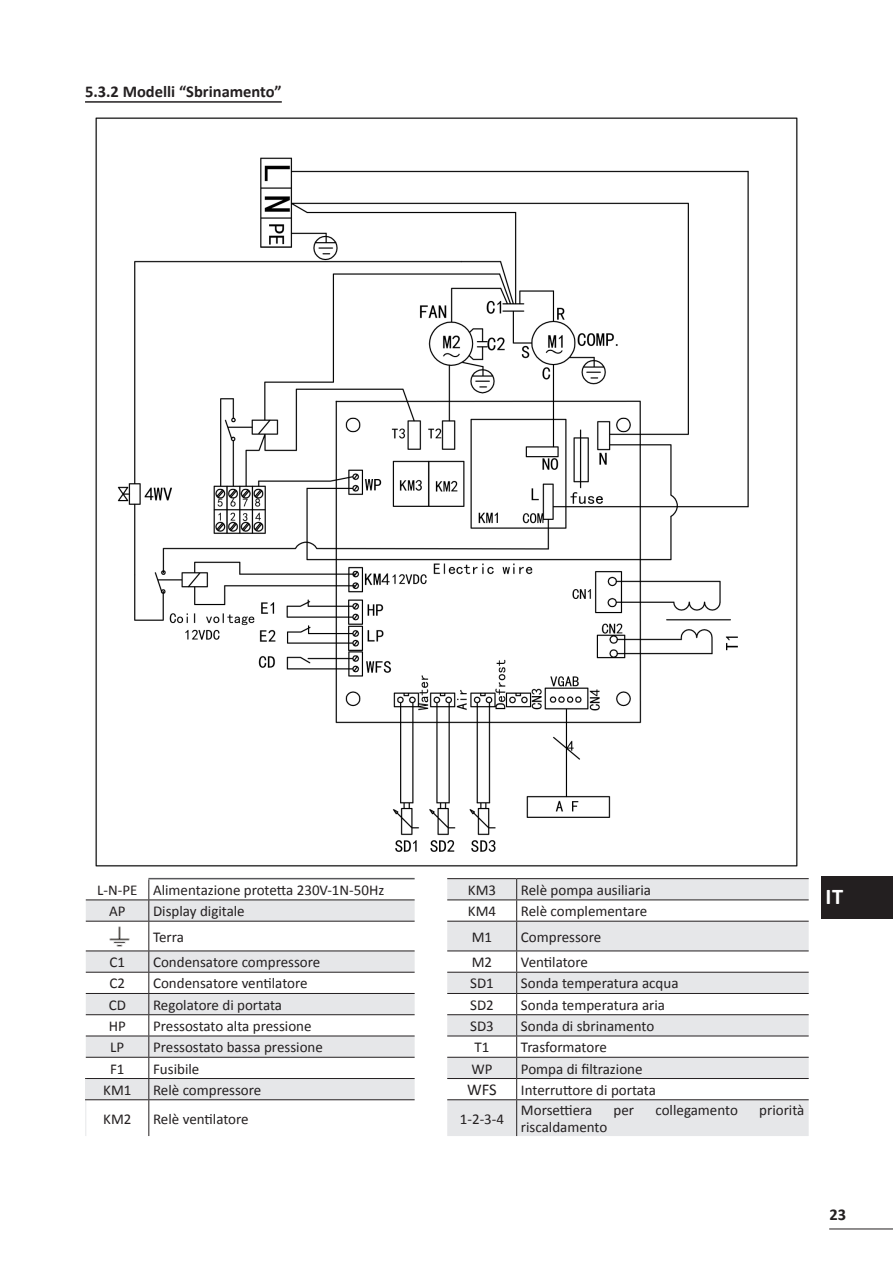
<style>
.page{position:relative;width:893px;height:1263px;background:#fff}
.page>*{position:absolute;margin:0;border:0;box-sizing:border-box;transform-origin:0 0}
.t1{font:700 22.5px "Calibri";color:#fff}
.t2{font:700 16.5px "Calibri";color:#231f20}
.t3{font:16.5px "Calibri";color:#231f20}
.t4{font:15px "Calibri";color:#231f20}
</style>
<div class="page">
<hr style="left:829px;top:1228px;width:64px;height:1px;background:#231f20">
<hr style="left:85px;top:101px;width:197px;height:2px;background:#231f20">
<img style="left:95px;top:117px;width:703px;height:750px">
<svg style="left:86px;top:879px;width:723px;height:257px;fill:#edeeef"></svg>
<hr style="left:447px;top:878px;width:70px;height:1px;background:#231f20">
<hr style="left:517px;top:878px;width:292px;height:1px;background:#231f20">
<hr style="left:86px;top:899px;width:63px;height:1px;background:#231f20">
<hr style="left:447px;top:899px;width:70px;height:1px;background:#231f20">
<hr style="left:517px;top:899px;width:292px;height:1px;background:#231f20">
<hr style="left:86px;top:921px;width:63px;height:1px;background:#231f20">
<hr style="left:447px;top:921px;width:70px;height:1px;background:#231f20">
<hr style="left:517px;top:921px;width:292px;height:1px;background:#231f20">
<hr style="left:86px;top:950px;width:63px;height:1px;background:#231f20">
<hr style="left:447px;top:950px;width:70px;height:1px;background:#231f20">
<hr style="left:517px;top:950px;width:292px;height:1px;background:#231f20">
<hr style="left:86px;top:972px;width:63px;height:1px;background:#231f20">
<hr style="left:447px;top:972px;width:70px;height:1px;background:#231f20">
<hr style="left:517px;top:972px;width:292px;height:1px;background:#231f20">
<hr style="left:86px;top:993px;width:63px;height:1px;background:#231f20">
<hr style="left:447px;top:993px;width:70px;height:1px;background:#231f20">
<hr style="left:517px;top:993px;width:292px;height:1px;background:#231f20">
<hr style="left:86px;top:1014px;width:63px;height:1px;background:#231f20">
<hr style="left:447px;top:1014px;width:70px;height:1px;background:#231f20">
<hr style="left:517px;top:1014px;width:292px;height:1px;background:#231f20">
<hr style="left:86px;top:1035px;width:63px;height:1px;background:#231f20">
<hr style="left:447px;top:1035px;width:70px;height:1px;background:#231f20">
<hr style="left:517px;top:1035px;width:292px;height:1px;background:#231f20">
<hr style="left:86px;top:1057px;width:63px;height:1px;background:#231f20">
<hr style="left:447px;top:1057px;width:70px;height:1px;background:#231f20">
<hr style="left:517px;top:1057px;width:292px;height:1px;background:#231f20">
<hr style="left:85px;top:1078px;width:64px;height:1px;background:#231f20">
<svg style="left:148px;top:879px;width:1px;height:220px"></svg>
<hr style="left:447px;top:1078px;width:70px;height:1px;background:#231f20">
<hr style="left:517px;top:1078px;width:292px;height:1px;background:#231f20">
<svg style="left:516px;top:879px;width:1px;height:220px"></svg>
<hr style="left:148px;top:1100px;width:1px;height:36px;background:#231f20">
<hr style="left:447px;top:1099px;width:70px;height:1px;background:#231f20">
<hr style="left:517px;top:1099px;width:292px;height:1px;background:#231f20">
<hr style="left:516px;top:1100px;width:1px;height:36px;background:#231f20">
<hr style="left:148px;top:878px;width:267px;height:1px;background:#57585a">
<hr style="left:149px;top:899px;width:266px;height:1px;background:#231f20">
<hr style="left:149px;top:921px;width:266px;height:1px;background:#231f20">
<hr style="left:149px;top:950px;width:266px;height:1px;background:#231f20">
<hr style="left:149px;top:972px;width:266px;height:1px;background:#231f20">
<hr style="left:149px;top:993px;width:266px;height:1px;background:#231f20">
<hr style="left:149px;top:1014px;width:266px;height:1px;background:#231f20">
<hr style="left:149px;top:1035px;width:266px;height:1px;background:#231f20">
<hr style="left:149px;top:1057px;width:266px;height:1px;background:#231f20">
<hr style="left:149px;top:1078px;width:266px;height:1px;background:#231f20">
<hr style="left:85px;top:1079px;width:2px;height:20px;background:#e6e7e9">
<hr style="left:85px;top:1100px;width:1px;height:36px;background:#e6e7e9">
<hr style="left:85px;top:1099px;width:64px;height:1px;background:#231f20">
<hr style="left:149px;top:1099px;width:266px;height:1px;background:#231f20">
<img style="left:110px;top:926px;width:19px;height:21px">
<div style="left:821px;top:876px;width:72px;height:42px;background:#231f20"></div>
<p class="t2" style="left:85px;top:81px;width:198px">5.3.2 Modelli “Sbrinamento”</p>
<p class="t4" style="left:97px;top:880px;width:289px">L-N-PE Alimentazione protetta 230V-1N-50Hz</p>
<p class="t4" style="left:468px;top:880px;width:30px">KM3</p>
<p class="t4" style="left:521px;top:880px;width:132px">Relè pompa ausiliaria</p>
<p class="t4" style="left:109px;top:902px;width:18px">AP</p>
<p class="t4" style="left:153px;top:902px;width:93px">Display digitale</p>
<p class="t4" style="left:468px;top:902px;width:30px">KM4</p>
<p class="t4" style="left:521px;top:902px;width:128px">Relè complementare</p>
<p class="t4" style="left:153px;top:927px;width:32px">Terra</p>
<p class="t4" style="left:472px;top:927px;width:22px">M1</p>
<p class="t4" style="left:521px;top:927px;width:82px">Compressore</p>
<p class="t4" style="left:110px;top:953px;width:17px">C1</p>
<p class="t4" style="left:153px;top:953px;width:169px">Condensatore compressore</p>
<p class="t4" style="left:472px;top:953px;width:22px">M2</p>
<p class="t4" style="left:521px;top:953px;width:69px">Ventilatore</p>
<p class="t4" style="left:110px;top:974px;width:17px">C2</p>
<p class="t4" style="left:153px;top:974px;width:156px">Condensatore ventilatore</p>
<p class="t4" style="left:470px;top:974px;width:25px">SD1</p>
<p class="t4" style="left:521px;top:974px;width:159px">Sonda temperatura acqua</p>
<p class="t4" style="left:109px;top:995px;width:19px">CD</p>
<p class="t4" style="left:153px;top:995px;width:131px">Regolatore di portata</p>
<p class="t4" style="left:470px;top:995px;width:25px">SD2</p>
<p class="t4" style="left:521px;top:995px;width:146px">Sonda temperatura aria</p>
<p class="t4" style="left:109px;top:1016px;width:19px">HP</p>
<p class="t4" style="left:153px;top:1016px;width:160px">Pressostato alta pressione</p>
<p class="t4" style="left:470px;top:1016px;width:25px">SD3</p>
<p class="t4" style="left:521px;top:1016px;width:135px">Sonda di sbrinamento</p>
<p class="t4" style="left:110px;top:1038px;width:16px">LP</p>
<p class="t4" style="left:153px;top:1038px;width:171px">Pressostato bassa pressione</p>
<p class="t4" style="left:474px;top:1038px;width:16px">T1</p>
<p class="t4" style="left:521px;top:1038px;width:87px">Trasformatore</p>
<p class="t4" style="left:110px;top:1059px;width:16px">F1</p>
<p class="t4" style="left:153px;top:1059px;width:48px">Fusibile</p>
<p class="t4" style="left:471px;top:1059px;width:23px">WP</p>
<p class="t4" style="left:521px;top:1059px;width:123px">Pompa di filtrazione</p>
<p class="t4" style="left:103px;top:1080px;width:30px">KM1</p>
<p class="t4" style="left:153px;top:1080px;width:110px">Relè compressore</p>
<p class="t3" style="left:467px;top:1079px;width:31px">WFS</p>
<p class="t4" style="left:521px;top:1080px;width:136px">Interruttore di portata</p>
<p class="t4" style="left:103px;top:1109px;width:30px">KM2</p>
<p class="t4" style="left:153px;top:1109px;width:97px">Relè ventilatore</p>
<p class="t4" style="left:460px;top:1109px;width:46px">1-2-3-4</p>
<p class="t4" style="left:521px;top:1101px;width:73px">Morsettiera</p>
<p class="t4" style="left:614px;top:1101px;width:22px">per</p>
<p class="t4" style="left:655px;top:1101px;width:84px">collegamento</p>
<p class="t4" style="left:759px;top:1101px;width:47px">priorità</p>
<p class="t4" style="left:521px;top:1117px;width:88px">riscaldamento</p>
<h1 class="t1" style="left:825px;top:882px;width:20px">IT</h1>
<p class="t2" style="left:829px;top:1204px;width:18px">23</p>
</div>
